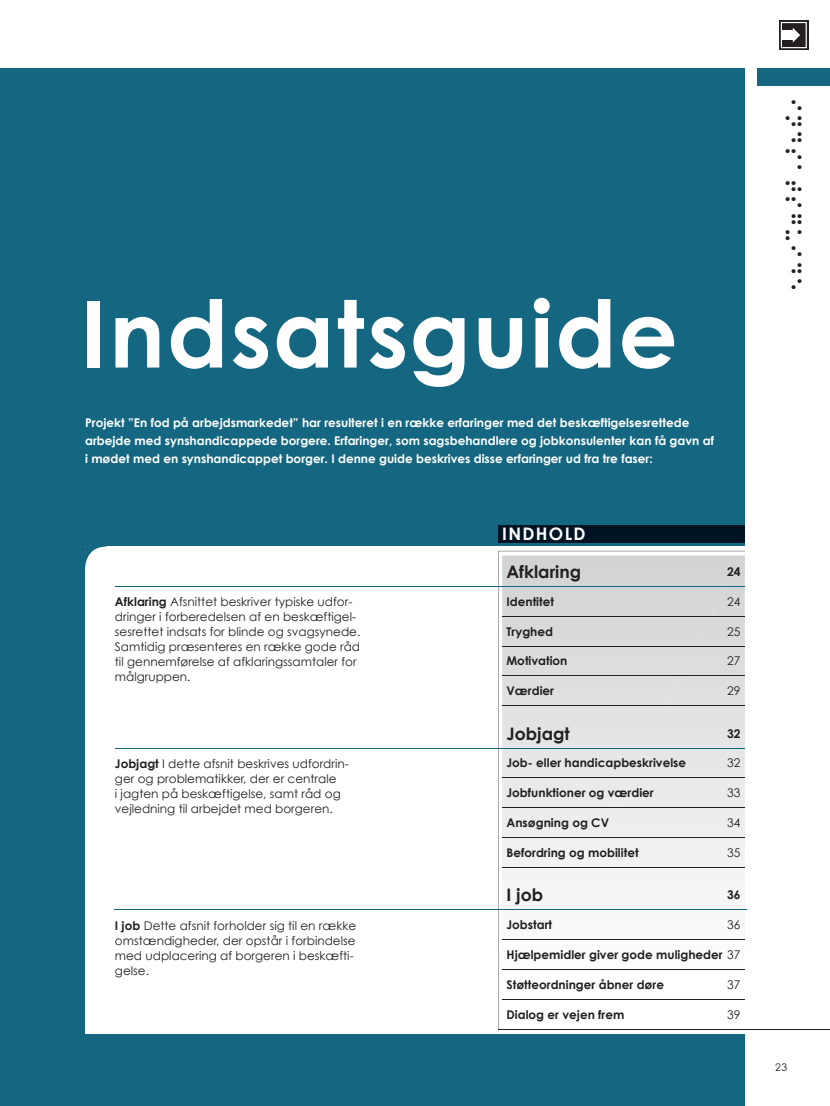
<style>
.page{position:relative;width:830px;height:1106px;background:#fff}
.page>*{position:absolute;margin:0;border:0;box-sizing:border-box;transform-origin:0 0}
.t1{font:700 93px "Century Gothic";letter-spacing:.025em;color:#fff}
.t2{font:22.5px "Braille";color:#231f20}
.t3{font:700 17.25px "Century Gothic";color:#231f20}
.t4{font:700 17.25px "Century Gothic";letter-spacing:.075em;color:#fff}
.t5{font:12px/15px "Century Gothic";color:#231f20}
.t6{font:700 12px/18px "Century Gothic";color:#fff}
.t7{font:700 12px "Century Gothic";color:#231f20}
.t8{font:10.5px "Century Gothic";color:#231f20}
.s1{font-weight:700}
.s2{font-weight:400}
</style>
<div class="page">
<svg style="left:779px;top:20px;width:29px;height:30px"></svg>
<svg style="left:780px;top:22px;width:26px;height:26px"></svg>
<div style="left:757px;top:68px;width:72px;height:17px;background:#156781"></div>
<div style="left:0;top:68px;width:744px;height:1038px;background:#156781"></div>
<div style="left:85px;top:546px;width:661px;height:487px;background:#fff"></div>
<div style="left:497px;top:525px;width:247px;height:17px;background:#001322"></div>
<svg style="left:497px;top:551px;width:247px;height:478px"></svg>
<svg style="left:502px;top:555px;width:240px;height:425px"></svg>
<hr style="left:498px;top:1029px;width:331px;height:1px;background:#231f20">
<svg style="left:85px;top:546px;width:21px;height:22px"></svg>
<hr style="left:115px;top:747px;width:629px;height:1px;background:#156781">
<hr style="left:115px;top:909px;width:631px;height:1px;background:#156781">
<hr style="left:115px;top:586px;width:629px;height:1px;background:#156781">
<hr style="left:502px;top:616px;width:242px;height:1px;background:#231f20">
<hr style="left:502px;top:646px;width:242px;height:1px;background:#231f20">
<hr style="left:502px;top:675px;width:242px;height:1px;background:#231f20">
<hr style="left:502px;top:705px;width:242px;height:1px;background:#231f20">
<hr style="left:502px;top:777px;width:242px;height:1px;background:#231f20">
<hr style="left:502px;top:807px;width:242px;height:1px;background:#231f20">
<hr style="left:502px;top:837px;width:242px;height:1px;background:#231f20">
<hr style="left:502px;top:867px;width:242px;height:1px;background:#231f20">
<hr style="left:502px;top:939px;width:242px;height:1px;background:#231f20">
<hr style="left:502px;top:969px;width:242px;height:1px;background:#231f20">
<hr style="left:502px;top:999px;width:242px;height:1px;background:#231f20">
<h1 class="t1" style="left:81px;top:274px;width:598px">Indsatsguide</h1>
<p class="t6" style="left:85px;top:413px;width:630px">Projekt ”En fod på arbejdsmarkedet” har resulteret i en række erfaringer med det beskæftigelsesrettede arbejde med synshandicappede borgere. Erfaringer, som sagsbehandlere og jobkonsulenter kan få gavn af i mødet med en synshandicappet borger. I denne guide beskrives disse erfaringer ud fra tre faser:</p>
<p class="t5" style="left:115px;top:594px;width:247px"><span class="s1">Afklaring</span> Afsnittet beskriver typiske udfor&shy;dringer i forberedelsen af en beskæftigel&shy;sesrettet indsats for blinde og svagsynede.<br>Samtidig præsenteres en række gode råd til gennemførelse af afklaringssamtaler for målgruppen.</p>
<p class="t5" style="left:115px;top:755px;width:235px"><span class="s1">Jobjagt</span> I dette afsnit beskrives udfordrin&shy;ger og proble matikker, der er centrale<br>i jagten på beskæftigelse, samt råd og vejledning til arbejdet med borgeren.</p>
<p class="t5" style="left:115px;top:917px;width:243px"><span class="s1">I job</span> Dette afsnit forholder sig til en række omstændigheder, der opstår i forbindelse med udplacering af borgeren i beskæfti&shy;gelse.</p>
<h3 class="t4" style="left:502px;top:523px;width:85px">INDHOLD</h3>
<h3 class="t3" style="left:506px;top:561px;width:76px">Afklaring</h3>
<p class="t7" style="left:726px;top:564px;width:15px">24</p>
<p class="t7" style="left:506px;top:593px;width:49px">Identitet</p>
<p class="t5" style="left:727px;top:593px;width:15px">24</p>
<p class="t7" style="left:506px;top:623px;width:48px">Tryghed</p>
<p class="t5" style="left:727px;top:623px;width:15px">25</p>
<p class="t7" style="left:506px;top:653px;width:62px">Motivation</p>
<p class="t5" style="left:727px;top:653px;width:15px">27</p>
<p class="t7" style="left:506px;top:683px;width:49px">Værdier</p>
<p class="t5" style="left:727px;top:683px;width:15px">29</p>
<h3 class="t3" style="left:506px;top:722px;width:65px">Jobjagt</h3>
<p class="t7" style="left:726px;top:725px;width:15px">32</p>
<p class="t7" style="left:506px;top:755px;width:181px">Job- eller handicapbeskrivelse</p>
<p class="t5" style="left:727px;top:755px;width:15px">32</p>
<p class="t7" style="left:506px;top:785px;width:149px">Jobfunktioner og værdier</p>
<p class="t5" style="left:727px;top:785px;width:15px">33</p>
<p class="t7" style="left:506px;top:815px;width:104px">Ansøgning og CV</p>
<p class="t5" style="left:727px;top:815px;width:15px">34</p>
<p class="t7" style="left:506px;top:844px;width:133px">Befordring og mobilitet</p>
<p class="t5" style="left:727px;top:844px;width:15px">35</p>
<h3 class="t3" style="left:506px;top:884px;width:38px">I job</h3>
<p class="t7" style="left:726px;top:887px;width:15px">36</p>
<p class="t7" style="left:506px;top:917px;width:47px">Jobstart</p>
<p class="t5" style="left:727px;top:916px;width:15px">36</p>
<p class="t7" style="left:506px;top:946px;width:235px">Hjælpemidler giver gode muligheder <span class="s2">37</span></p>
<p class="t7" style="left:506px;top:976px;width:159px">Støtteordninger åbner døre</p>
<p class="t5" style="left:727px;top:976px;width:15px">37</p>
<p class="t7" style="left:506px;top:1006px;width:119px">Dialog er vejen frem</p>
<p class="t5" style="left:727px;top:1006px;width:15px">39</p>
<h2 class="t2" style="left:805px;top:97px;width:197px;rotate:90deg">Indsatsguide</h2>
<p class="t8" style="left:774px;top:1060px;width:14px">23</p>
</div>
